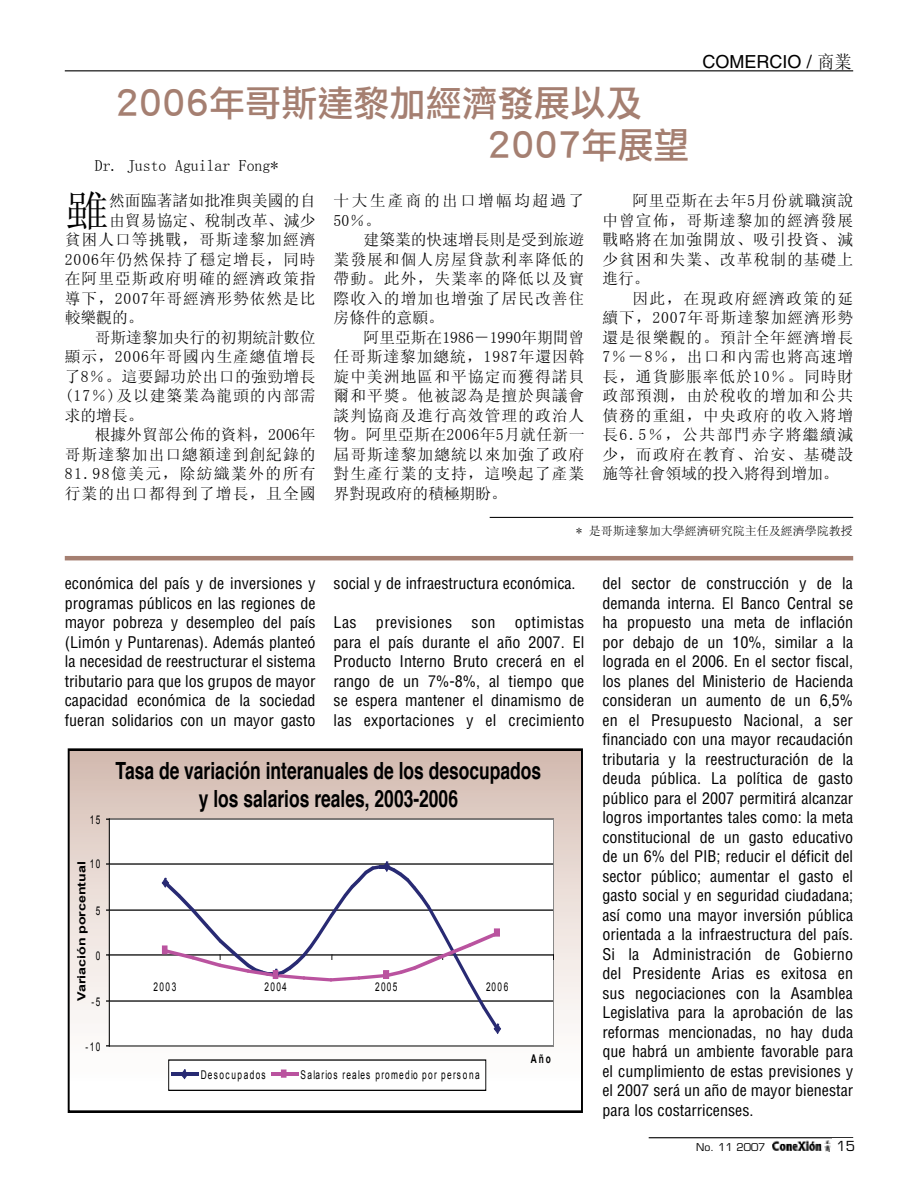
<style>
.page{position:relative;width:918px;height:1188px;background:#fff}
.page>*{position:absolute;margin:0;border:0;box-sizing:border-box;transform-origin:0 0}
.t1{font:44.25px "Sim Sun";color:#000}
.t2{font:36.15px/41.8px "Li Hei Pro";color:#a57f71}
.t3{font:700 23.7px/28.3px "Helvetica";color:#000;text-align:center;scale:.74 1}
.t4{font:18px "Helvetica";color:#000}
.t5{font:condensed 15.75px/19.5px "Helvetica";color:#000;text-align:justify}
.t6{font:15.75px/19.5px "Sim Sun";letter-spacing:.065em;color:#000;text-align:justify}
.t7{font:15.75px "Sim Sun";color:#000}
.t8{font:15.75px "Sim Sun";letter-spacing:.01em;color:#000}
.t9{font:15.75px/19.5px "Sim Sun";letter-spacing:.15em;color:#000}
.t10{font:15.75px "Sim Sun";letter-spacing:.09em;color:#000}
.t11{font:15.75px "Sim Sun";letter-spacing:.03em;color:#000}
.t12{font:13.5px "Eurostile";color:#000}
.t13{font:12px "Arial";letter-spacing:.17em;color:#000;scale:.69 1}
.t14{font:12px "Sim Sun";color:#000}
.t15{font:700 12px "Arial";color:#000;scale:.69 1}
.t16{font:700 11.25px "Arial";color:#000;scale:1.27 1}
.t17{font:10.5px "Eurostile";color:#000}
.s1{font-family:"Sim Sun"}
</style>
<div class="page">
<div style="left:69px;top:750px;width:513px;height:362px;background:linear-gradient(to bottom,#d6beb4,#fff)"></div>
<div style="left:68px;top:749px;width:515px;height:364px;border:2px solid #000"></div>
<div style="left:109px;top:819px;width:445px;height:227px;background:#fff"></div>
<hr style="left:109px;top:1000px;width:445px;height:2px;background:#000">
<hr style="left:109px;top:910px;width:445px;height:1px;background:#000">
<hr style="left:109px;top:863px;width:445px;height:2px;background:#000">
<hr style="left:109px;top:819px;width:445px;height:1px;background:#808080">
<hr style="left:553px;top:819px;width:1px;height:227px;background:#808080">
<hr style="left:109px;top:1045px;width:445px;height:1px;background:#808080">
<hr style="left:109px;top:819px;width:1px;height:227px;background:#000">
<hr style="left:109px;top:954px;width:445px;height:1px;background:#000">
<svg style="left:107px;top:954px;width:3px;height:5px"></svg>
<svg style="left:161px;top:861px;width:341px;height:173px"></svg>
<div style="left:383px;top:970px;width:6px;height:9px;border:1px solid #ba539f"></div>
<div style="left:494px;top:929px;width:6px;height:7px;background:#ba539f"></div>
<div style="left:494px;top:929px;width:6px;height:8px;border:1px solid #ba539f"></div>
<div style="left:169px;top:1060px;width:317px;height:30px;background:#fff"></div>
<div style="left:168px;top:1059px;width:318px;height:32px;border:1px solid #000"></div>
<hr style="left:171px;top:1073px;width:28px;height:3px;background:#282a73">
<svg style="left:180px;top:1069px;width:9px;height:11px"></svg>
<hr style="left:271px;top:1073px;width:27px;height:3px;background:#ba539f">
<div style="left:281px;top:1070px;width:6px;height:8px;border:1px solid #ba539f"></div>
<hr style="left:65px;top:70px;width:788px;height:1px;background:#000">
<img style="left:773px;top:1138px;width:57px;height:13px">
<hr style="left:649px;top:1137px;width:204px;height:1px;background:#000">
<hr style="left:65px;top:556px;width:788px;height:4px;background:#a57f71">
<hr style="left:490px;top:517px;width:363px;height:1px;background:#000">
<h2 class="t2" style="left:488px;top:83px;width:204px;text-indent:-372px">2006年哥斯達黎加經濟發展以及<br>2007年展望</h2>
<p class="t7" style="left:95px;top:158px;width:185px">Dr. Justo Aguilar Fong*</p>
<p class="t4" style="left:702px;top:51px;width:151px">COMERCIO / <span class="s1">商業</span></p>
<h1 class="t1" style="left:65px;top:188px;width:46px">雖</h1>
<p class="t8" style="left:109px;top:193px;width:208px">然面臨著諸如批准與美國的自</p>
<p class="t8" style="left:109px;top:212px;width:208px">由貿易協定、稅制改革、減少</p>
<p class="t6" style="left:65px;top:230px;width:252px">貧困人口等挑戰，哥斯達黎加經濟</p>
<p class="t6" style="left:65px;top:250px;width:252px">2006年仍然保持了穩定增長，同時</p>
<p class="t6" style="left:65px;top:269px;width:252px">在阿里亞斯政府明確的經濟政策指</p>
<p class="t6" style="left:65px;top:289px;width:252px">導下，2007年哥經濟形勢依然是比</p>
<p class="t6" style="left:65px;top:308px;width:80px">較樂觀的。</p>
<p class="t7" style="left:95px;top:329px;width:222px">哥斯達黎加央行的初期統計數位</p>
<p class="t6" style="left:65px;top:347px;width:252px">顯示，2006年哥國內生產總值增長</p>
<p class="t11" style="left:65px;top:368px;width:252px">了8％。這要歸功於出口的強勁增長</p>
<p class="t6" style="left:65px;top:386px;width:252px">(17％)及以建築業為龍頭的內部需</p>
<p class="t6" style="left:65px;top:406px;width:80px">求的增長。</p>
<p class="t7" style="left:95px;top:427px;width:222px">根據外貿部公佈的資料，2006年</p>
<p class="t6" style="left:65px;top:445px;width:252px">哥斯達黎加出口總額達到創紀錄的</p>
<p class="t10" style="left:65px;top:466px;width:252px">81.98億美元，除紡織業外的所有</p>
<p class="t6" style="left:65px;top:484px;width:252px">行業的出口都得到了增長，且全國</p>
<p class="t9" style="left:334px;top:191px;width:252px">十大生產商的出口增幅均超過了<br>50％。</p>
<p class="t6" style="left:334px;top:230px;width:252px;text-indent:30px">建築業的快速增長則是受到旅遊業發展和個人房屋貸款利率降低的帶動。此外，失業率的降低以及實際收入的增加也增強了居民改善住房條件的意願。</p>
<p class="t6" style="left:334px;top:328px;width:252px;text-indent:30px">阿里亞斯在1986－1990年期間曾任哥斯達黎加總統，1987年還因斡旋中美洲地區和平協定而獲得諾貝爾和平獎。他被認為是擅於與議會談判協商及進行高效管理的政治人物。阿里亞斯在2006年5月就任新一屆哥斯達黎加總統以來加強了政府對生產行業的支持，這喚起了產業界對現政府的積極期盼。</p>
<p class="t6" style="left:602px;top:191px;width:252px;text-indent:30px">阿里亞斯在去年5月份就職演說中曾宣佈，哥斯達黎加的經濟發展戰略將在加強開放、吸引投資、減少貧困和失業、改革稅制的基礎上進行。</p>
<p class="t6" style="left:602px;top:289px;width:252px;text-indent:30px">因此，在現政府經濟政策的延續下，2007年哥斯達黎加經濟形勢還是很樂觀的。預計全年經濟增長7％－8％，出口和內需也將高速增長，通貨膨脹率低於10％。同時財政部預測，由於稅收的增加和公共債務的重組，中央政府的收入將增長6.5％，公共部門赤字將繼續減少，而政府在教育、治安、基礎設施等社會領域的投入將得到增加。</p>
<p class="t14" style="left:576px;top:525px;width:278px">* 是哥斯達黎加大學經濟研究院主任及經濟學院教授</p>
<p class="t5" style="left:65px;top:574px;width:252px">económica del país y de inversiones y programas públicos en las regiones de mayor pobreza y desempleo del país (Limón y Puntarenas). Además planteó la necesidad de reestructurar el sistema tributario para que los grupos de mayor capacidad económica de la sociedad fueran solidarios con un mayor gasto</p>
<p class="t5" style="left:334px;top:574px;width:244px">social y de infraestructura económica.</p>
<p class="t5" style="left:334px;top:613px;width:252px">Las previsiones son optimistas para el país durante el año 2007. El Producto Interno Bruto crecerá en el rango de un 7%-8%, al tiempo que se espera mantener el dinamismo de las exportaciones y el crecimiento</p>
<p class="t13" style="left:90px;top:813px;width:17px">15</p>
<p class="t13" style="left:90px;top:857px;width:17px">10</p>
<p class="t16" style="left:75px;top:1001px;width:111px;rotate:-90deg">Variación porcentual</p>
<p class="t13" style="left:96px;top:904px;width:8px">5</p>
<p class="t13" style="left:96px;top:949px;width:8px">0</p>
<p class="t13" style="left:92px;top:995px;width:14px">-5</p>
<p class="t13" style="left:86px;top:1040px;width:23px">-10</p>
<h3 class="t3" style="left:116px;top:757px;width:577px">Tasa de variación interanuales de los desocupados y los salarios reales, 2003-2006</h3>
<p class="t13" style="left:154px;top:980px;width:35px">2003</p>
<p class="t13" style="left:264px;top:980px;width:34px">2004</p>
<p class="t13" style="left:375px;top:980px;width:34px">2005</p>
<p class="t13" style="left:486px;top:980px;width:34px">2006</p>
<p class="t13" style="left:201px;top:1068px;width:95px">Desocupados</p>
<p class="t13" style="left:300px;top:1068px;width:261px">Salarios reales promedio por persona</p>
<p class="t15" style="left:531px;top:1052px;width:30px">Año</p>
<p class="t5" style="left:602px;top:574px;width:252px">del sector de construcción y de la demanda interna. El Banco Central se ha propuesto una meta de inflación por debajo de un 10%, similar a la lograda en el 2006. En el sector fiscal, los planes del Ministerio de Hacienda consideran un aumento de un 6,5% en el Presupuesto Nacional, a ser financiado con una mayor recaudación tributaria y la reestructuración de la deuda pública. La política de gasto público para el 2007 permitirá alcanzar logros importantes tales como: la meta constitucional de un gasto educativo de un 6% del PIB; reducir el déficit del sector público; aumentar el gasto el gasto social y en seguridad ciudadana; así como una mayor inversión pública orientada a la infraestructura del país.<br>Si la Administración de Gobierno del Presidente Arias es exitosa en sus negociaciones con la Asamblea Legislativa para la aprobación de las reformas mencionadas, no hay duda que habrá un ambiente favorable para el cumplimiento de estas previsiones y el 2007 será un año de mayor bienestar para los costarricenses.</p>
<p class="t17" style="left:696px;top:1140px;width:71px">No. 11 2007</p>
<p class="t12" style="left:837px;top:1138px;width:20px">15</p>
</div>
